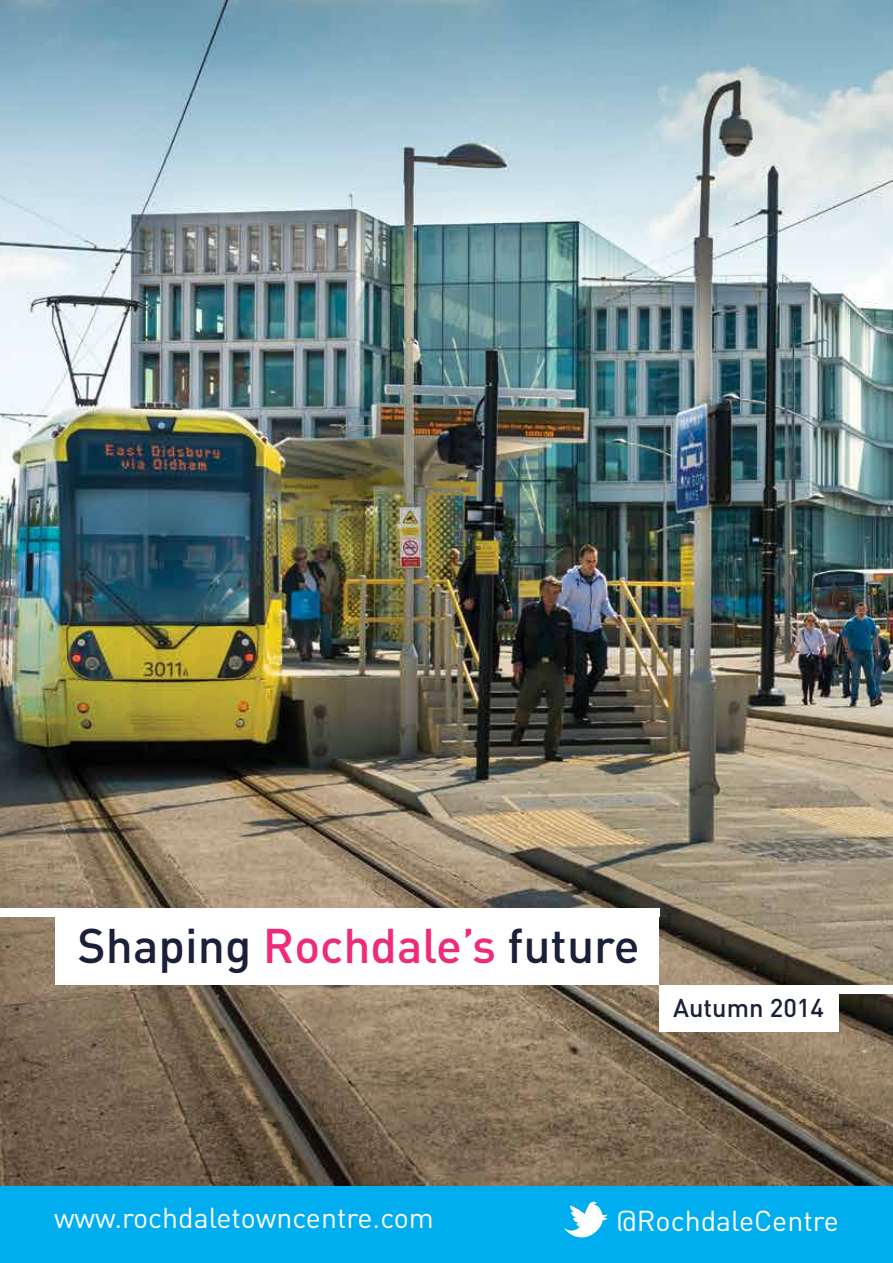
<style>
.page{position:relative;width:893px;height:1263px;background:#fff}
.page>*{position:absolute;margin:0;border:0;box-sizing:border-box;transform-origin:0 0}
.t1{font:500 48px "DIN";color:#1a2038}
.t2{font:28.5px "DIN";color:#fff}
.t3{font:500 25.5px "DIN";color:#1a2038}
.s1{color:#ee2a7b}
</style>
<div class="page">
<img style="left:0;top:0;width:893px;height:1186px">
<div style="left:0;top:1186px;width:893px;height:77px;background:#00aeef"></div>
<div style="left:0;top:908px;width:659px;height:8px;background:#fff"></div>
<div style="left:55px;top:908px;width:604px;height:77px;background:#fff"></div>
<div style="left:838px;top:985px;width:55px;height:9px;background:#fff"></div>
<div style="left:659px;top:985px;width:180px;height:47px;background:#fff"></div>
<svg style="left:564px;top:1201px;width:43px;height:37px"></svg>
<h1 class="t1" style="left:78px;top:914px;width:564px">Shaping <span class="s1">Rochdale’s</span> future</h1>
<p class="t3" style="left:673px;top:991px;width:152px">Autumn 2014</p>
<p class="t2" style="left:54px;top:1200px;width:382px">www.rochdaletowncentre.com</p>
<p class="t2" style="left:617px;top:1202px;width:224px">@RochdaleCentre</p>
</div>
